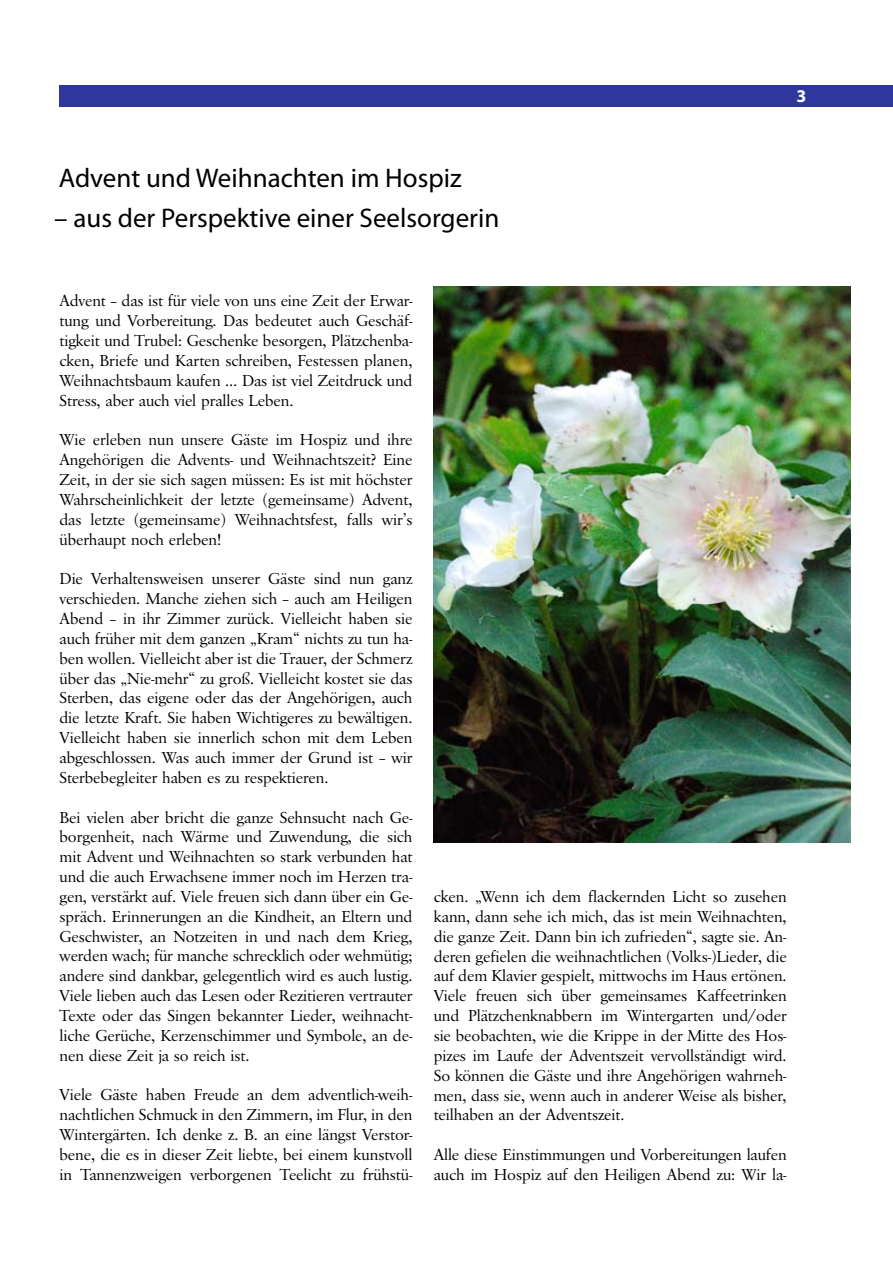
<style>
.page{position:relative;width:893px;height:1263px;background:#fff}
.page>*{position:absolute;margin:0;border:0;box-sizing:border-box;transform-origin:0 0}
.t1{font:27px "Myriad Pro";color:#000}
.t2{font:700 18px "Myriad Pro";color:#fff}
.t3{font:16.5px/19.8px "Savoy";letter-spacing:-.005em;color:#000;text-align:justify}
</style>
<div class="page">
<div style="left:60px;top:85px;width:833px;height:21px;background:#2f379d"></div>
<img style="left:434px;top:286px;width:416px;height:556px">
<p class="t2" style="left:797px;top:84px;width:11px">3</p>
<h1 class="t1" style="left:59px;top:161px;width:404px">Advent und Weihnachten im Hospiz</h1>
<h1 class="t1" style="left:54px;top:201px;width:447px">– aus der Perspektive einer Seelsorgerin</h1>
<p class="t3" style="left:60px;top:291px;width:354px">Advent – das ist für viele von uns eine Zeit der Erwar&shy;tung und Vorbereitung. Das bedeutet auch Geschäf&shy;tigkeit und Trubel: Geschenke besorgen, Plätzchenba&shy;cken, Briefe und Karten schreiben, Festessen planen, Weihnachtsbaum kaufen … Das ist viel Zeitdruck und Stress, aber auch viel pralles Leben.</p>
<p class="t3" style="left:60px;top:430px;width:354px">Wie erleben nun unsere Gäste im Hospiz und ihre Angehörigen die Advents- und Weihnachtszeit? Eine Zeit, in der sie sich sagen müssen: Es ist mit höchster Wahrscheinlichkeit der letzte (gemeinsame) Advent, das letzte (gemeinsame) Weihnachtsfest, falls wir’s überhaupt noch erleben!</p>
<p class="t3" style="left:60px;top:569px;width:354px">Die Verhaltensweisen unserer Gäste sind nun ganz verschieden. Manche ziehen sich – auch am Heiligen Abend – in ihr Zimmer zurück. Vielleicht haben sie auch früher mit dem ganzen „Kram“ nichts zu tun ha&shy;ben wollen. Vielleicht aber ist die Trauer, der Schmerz über das „Nie-mehr“ zu groß. Vielleicht kostet sie das Sterben, das eigene oder das der Angehörigen, auch die letzte Kraft. Sie haben Wichtigeres zu bewältigen.<br>Vielleicht haben sie innerlich schon mit dem Leben abgeschlossen. Was auch immer der Grund ist – wir Sterbebegleiter haben es zu respektieren.</p>
<p class="t3" style="left:60px;top:807px;width:354px">Bei vielen aber bricht die ganze Sehnsucht nach Ge&shy;borgenheit, nach Wärme und Zuwendung, die sich mit Advent und Weihnachten so stark verbunden hat und die auch Erwachsene immer noch im Herzen tra&shy;gen, verstärkt auf. Viele freuen sich dann über ein Ge&shy;spräch. Erinnerungen an die Kindheit, an Eltern und Geschwister, an Notzeiten in und nach dem Krieg, werden wach; für manche schrecklich oder wehmütig; andere sind dankbar, gelegentlich wird es auch lustig.<br>Viele lieben auch das Lesen oder Rezitieren vertrauter Texte oder das Singen bekannter Lieder, weihnacht&shy;liche Gerüche, Kerzenschimmer und Symbole, an de&shy;nen diese Zeit ja so reich ist.</p>
<p class="t3" style="left:60px;top:1085px;width:354px">Viele Gäste haben Freude an dem adventlich-weih&shy;nachtlichen Schmuck in den Zimmern, im Flur, in den Wintergärten. Ich denke z. B. an eine längst Verstor&shy;bene, die es in dieser Zeit liebte, bei einem kunstvoll in Tannenzweigen verborgenen Teelicht zu frühstü-</p>
<p class="t3" style="left:434px;top:887px;width:354px">cken. „Wenn ich dem flackernden Licht so zusehen kann, dann sehe ich mich, das ist mein Weihnachten, die ganze Zeit. Dann bin ich zufrieden“, sagte sie. An&shy;deren gefielen die weihnachtlichen (Volks-)Lieder, die auf dem Klavier gespielt, mittwochs im Haus ertönen.<br>Viele freuen sich über gemeinsames Kaffeetrinken und Plätzchenknabbern im Wintergarten und/oder sie beobachten, wie die Krippe in der Mitte des Hos&shy;pizes im Laufe der Adventszeit vervollständigt wird.<br>So können die Gäste und ihre Angehörigen wahrneh&shy;men, dass sie, wenn auch in anderer Weise als bisher, teilhaben an der Adventszeit.</p>
<p class="t3" style="left:434px;top:1145px;width:354px">Alle diese Einstimmungen und Vorbereitungen laufen auch im Hospiz auf den Heiligen Abend zu: Wir la-</p>
</div>
